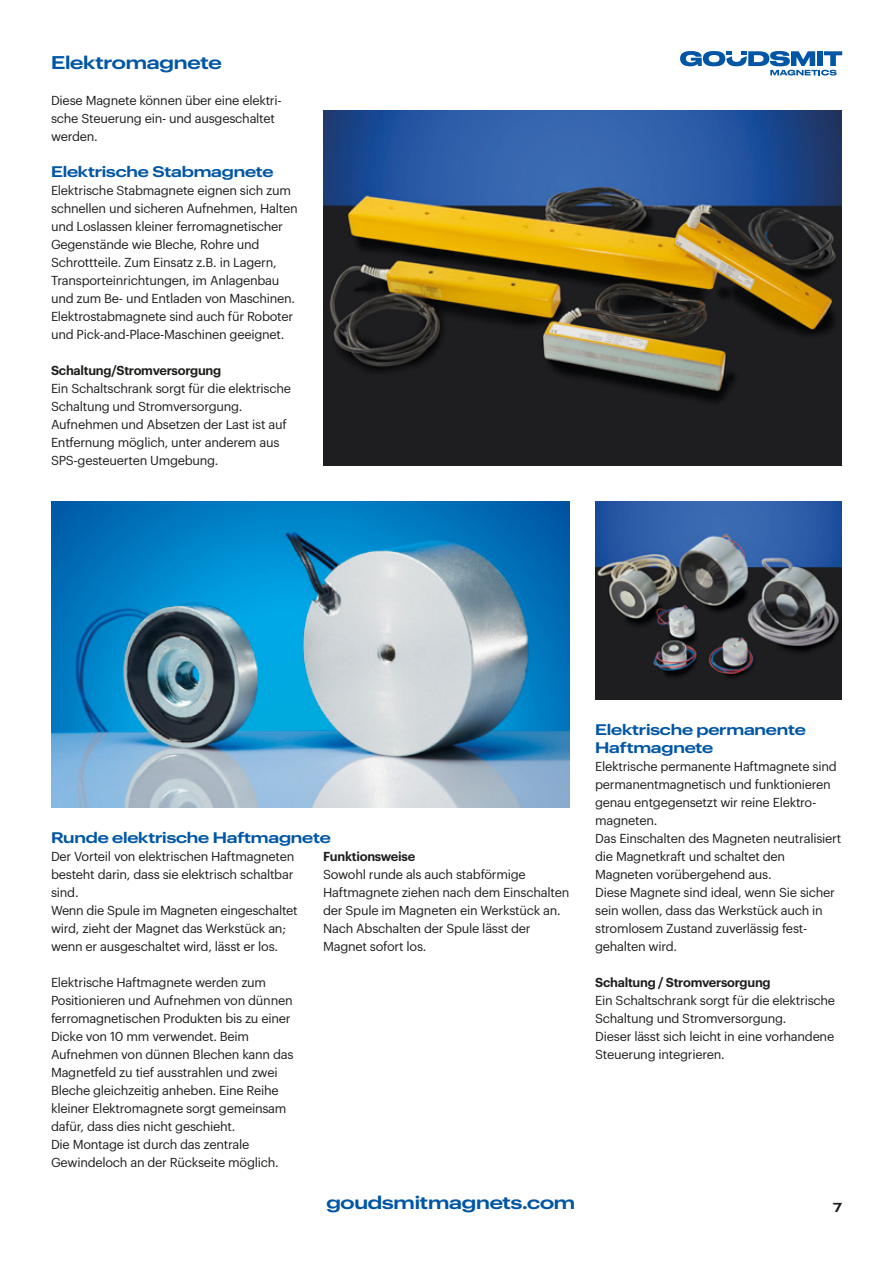
<style>
.page{position:relative;width:893px;height:1263px;background:#fff}
.page>*{position:absolute;margin:0;border:0;box-sizing:border-box;transform-origin:0 0}
.t1{font:600 18px "Graphik Wide";letter-spacing:-.01em;color:#0056a4}
.t2{font:600 15px/18px "Graphik Wide";letter-spacing:-.01em;color:#0056a4}
.t3{font:12.75px/18px "Graphik LC";letter-spacing:-.02em;color:#1d1d1b}
.t4{font:600 12.75px "Graphik LC";letter-spacing:-.02em;color:#1d1d1b}
.t5{font:600 12.75px "Graphik Wide";color:#1d1d1b}
</style>
<div class="page">
<img style="left:51px;top:501px;width:519px;height:306px">
<img style="left:595px;top:501px;width:247px;height:198px">
<img style="left:323px;top:111px;width:519px;height:354px">
<svg style="left:680px;top:51px;width:162px;height:25px"></svg>
<p class="t1" style="left:51px;top:48px;width:172px">Elektromagnete</p>
<p class="t3" style="left:51px;top:90px;width:232px">Diese Magnete können über eine elektri&shy;sche Steuerung ein- und ausgeschaltet werden.</p>
<p class="t2" style="left:51px;top:161px;width:224px">Elektrische Stabmagnete</p>
<p class="t3" style="left:51px;top:180px;width:248px">Elektrische Stabmagnete eignen sich zum schnellen und sicheren Aufnehmen, Halten und Loslassen kleiner ferromagnetischer Gegenstände wie Bleche, Rohre und Schrottteile. Zum Einsatz z.B. in Lagern, Transporteinrichtungen, im Anlagenbau und zum Be- und Entladen von Maschinen.<br>Elektrostabmagnete sind auch für Roboter und Pick-and-Place-Maschinen geeignet.</p>
<p class="t4" style="left:51px;top:361px;width:172px">Schaltung/Stromversorgung</p>
<p class="t3" style="left:51px;top:378px;width:242px">Ein Schaltschrank sorgt für die elektrische Schaltung und Stromversorgung.<br>Aufnehmen und Absetzen der Last ist auf Entfernung möglich, unter anderem aus SPS-gesteuerten Umgebung.</p>
<p class="t2" style="left:51px;top:827px;width:281px">Runde elektrische Haftmagnete</p>
<p class="t3" style="left:51px;top:846px;width:245px;text-align:justify">Der Vorteil von elektrischen Haftmagneten besteht darin, dass sie elektrisch schaltbar sind.</p>
<p class="t3" style="left:51px;top:900px;width:248px">Wenn die Spule im Magneten eingeschaltet wird, zieht der Magnet das Werkstück an; wenn er ausgeschaltet wird, lässt er los.</p>
<p class="t3" style="left:51px;top:972px;width:244px">Elektrische Haftmagnete werden zum Positionieren und Aufnehmen von dünnen ferromagnetischen Produkten bis zu einer Dicke von 10 mm verwendet. Beim Aufnehmen von dünnen Blechen kann das Magnetfeld zu tief ausstrahlen und zwei Bleche gleichzeitig anheben. Eine Reihe kleiner Elektromagnete sorgt gemeinsam dafür, dass dies nicht geschieht.<br>Die Montage ist durch das zentrale Gewindeloch an der Rückseite möglich.</p>
<p class="t4" style="left:323px;top:847px;width:93px">Funktionsweise</p>
<p class="t3" style="left:323px;top:864px;width:248px">Sowohl runde als auch stabförmige Haftmagnete ziehen nach dem Einschalten der Spule im Magneten ein Werkstück an.<br>Nach Abschalten der Spule lässt der Magnet sofort los.</p>
<p class="t2" style="left:595px;top:719px;width:212px">Elektrische permanente<br>Haftmagnete</p>
<p class="t3" style="left:595px;top:756px;width:243px">Elektrische permanente Haftmagnete sind permanentmagnetisch und funktionieren genau entgegensetzt wir reine Elektro&shy;magneten.</p>
<p class="t3" style="left:595px;top:828px;width:248px">Das Einschalten des Magneten neutralisiert die Magnetkraft und schaltet den Magneten vorübergehend aus.<br>Diese Magnete sind ideal, wenn Sie sicher sein wollen, dass das Werkstück auch in stromlosem Zustand zuverlässig fest&shy;gehalten wird.</p>
<p class="t4" style="left:595px;top:973px;width:177px">Schaltung / Stromversorgung</p>
<p class="t3" style="left:595px;top:990px;width:242px">Ein Schaltschrank sorgt für die elektrische Schaltung und Stromversorgung.<br>Dieser lässt sich leicht in eine vorhandene Steuerung integrieren.</p>
<p class="t1" style="left:326px;top:1188px;width:250px">goudsmitmagnets.com</p>
<p class="t5" style="left:833px;top:1197px;width:10px">7</p>
</div>
